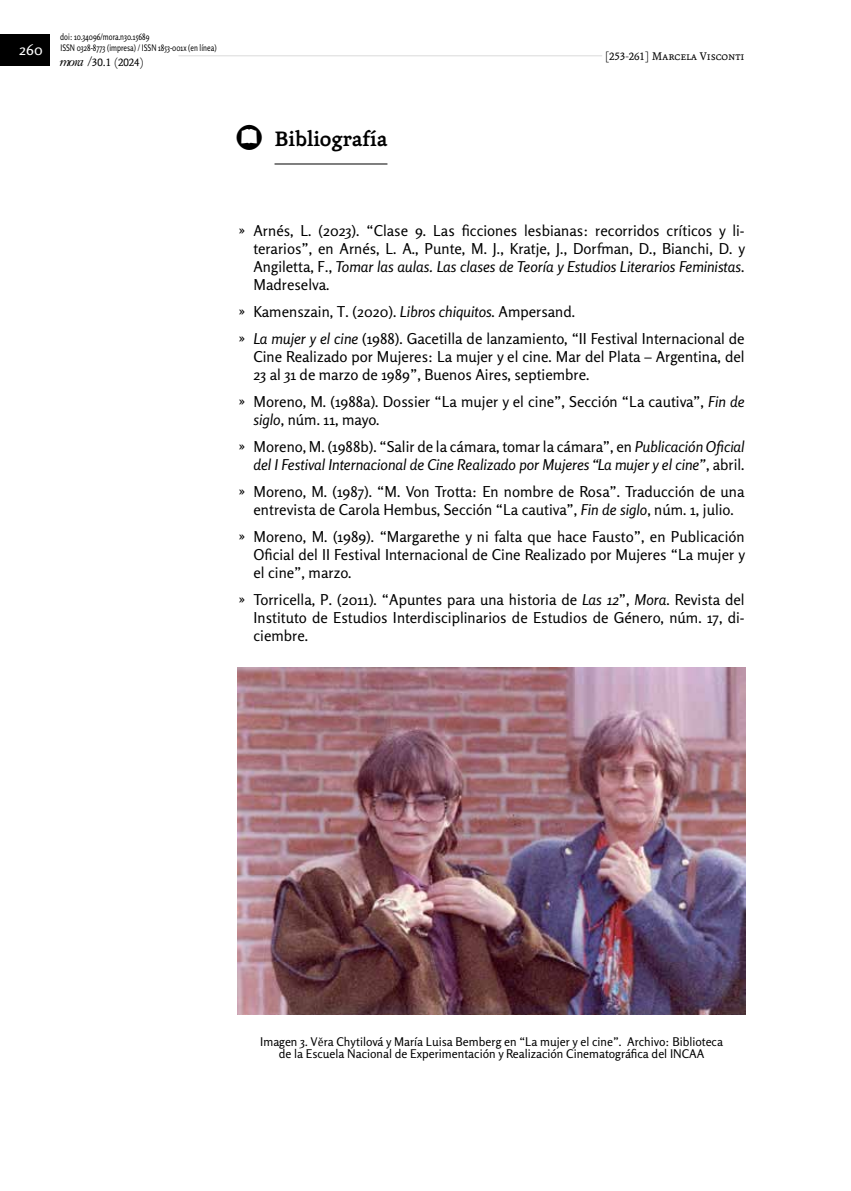
<style>
.page{position:relative;width:851px;height:1191px;background:#fff}
.page>*{position:absolute;margin:0;border:0;box-sizing:border-box;transform-origin:0 0}
.t1{font:700 22.5px "Andralis ND Os F";color:#000}
.t2{font:15px/18px "Rosario";color:#000;text-align:justify}
.t3{font:italic 15px/18px "Rosario";color:#000;text-align:right}
.t4{font:15px "Rosario";color:#fff}
.t5{font:12px/12px "Rosario";color:#000;text-align:center}
.t6{font:12px "Andralis NDSC";color:#000}
.t7{font:9px/10.5px "Rosario";color:#000;scale:.8 1}
.s1{font-family:"Granjon LT Std";font-style:italic;font-size:15px}
.s2{font-family:"Iconospararevistasfilo Regula";font-weight:400;font-size:33px}
.s3{font-family:"Andralis ND Os F";font-style:italic}
.s4{font-style:italic}
.s5{font-style:normal}
.s6{font-family:"Cambria"}
</style>
<div class="page">
<hr style="left:178px;top:55px;width:565px;height:1px;background:#dadada">
<div style="left:0;top:35px;width:50px;height:31px;background:#000"></div>
<div style="left:602px;top:49px;width:142px;height:15px;background:#fff"></div>
<hr style="left:274px;top:164px;width:113px;height:1px;background:#000">
<img style="left:238px;top:668px;width:507px;height:346px">
<p class="t4" style="left:19px;top:37px;width:25px">260</p>
<p class="t7" style="left:60px;top:31px;width:197px">doi: 10.34096/mora.n30.15689<br>ISSN 0328-8773 (impresa) / ISSN 1853-001x (en línea)</p>
<p class="t6" style="left:60px;top:55px;width:85px"><span class="s1">mora /</span>30.1 (2024)</p>
<h1 class="t1" style="left:238px;top:126px;width:150px"><span class="s2">#</span> Bibliografía</h1>
<p class="t6" style="left:605px;top:49px;width:141px">[253<span class="s3">-</span>261] Marcela Visconti</p>
<p class="t2" style="left:253px;top:220px;width:493px;text-indent:-15px">» Arnés, L. (2023). “Clase 9. Las ficciones lesbianas: recorridos críticos y li&shy;terarios”, en Arnés, L. A., Punte, M. J., Kratje, J., Dorfman, D., Bianchi, D. y Angiletta, F., <span class="s4">Tomar las aulas. Las clases de Teoría y Estudios Literarios Feministas</span>.<br>Madreselva.</p>
<p class="t2" style="left:238px;top:297px;width:507px;line-height:27px">» Kamenszain, T. (2020). <span class="s4">Libros chiquitos</span>. Ampersand.<br>» <span class="s4">La mujer y el cine</span> (1988). Gacetilla de lanzamiento, “II Festival Internacional de</p>
<p class="t2" style="left:253px;top:346px;width:492px">Cine Realizado por Mujeres: La mujer y el cine. Mar del Plata – Argentina, del<br>23 al 31 de marzo de 1989”, Buenos Aires, septiembre.</p>
<p class="t2" style="left:253px;top:391px;width:492px;text-indent:-15px">» Moreno, M. (1988a). Dossier “La mujer y el cine”, Sección “La cautiva”, <span class="s4">Fin de siglo</span>, núm. 11, mayo.</p>
<p class="t3" style="left:238px;top:436px;width:507px"><span class="s5">» Moreno, M. (1988b). “Salir de la cámara, tomar la cámara”, en</span> Publicación Oficial del I Festival Internacional de Cine Realizado por Mujeres “La mujer y el cine”<span class="s5">, abril.</span></p>
<p class="t2" style="left:238px;top:481px;width:507px;text-align:center">» Moreno, M. (1987). “M. Von Trotta: En nombre de Rosa”. Traducción de una entrevista de Carola Hembus, Sección “La cautiva”, <span class="s4">Fin de siglo</span>, núm. 1, julio.</p>
<p class="t2" style="left:253px;top:526px;width:493px;text-indent:-15px">» Moreno, M. (1989). “Margarethe y ni falta que hace Fausto”, en Publicación Oficial del II Festival Internacional de Cine Realizado por Mujeres “La mujer y el cine”, marzo.</p>
<p class="t2" style="left:253px;top:589px;width:492px;text-indent:-15px">» Torricella, P. (2011). “Apuntes para una historia de <span class="s4">Las 12</span>”, <span class="s4">Mora</span>. Revista del Instituto de Estudios Interdisciplinarios de Estudios de Género, núm. 17, di&shy;ciembre.</p>
<p class="t5" style="left:260px;top:1034px;width:464px">Imagen 3. V<span class="s6">ě</span>ra Chytilová y María Luisa Bemberg en “La mujer y el cine”. Archivo: Biblioteca de la Escuela Nacional de Experimentación y Realización Cinematográfica del INCAA</p>
</div>
